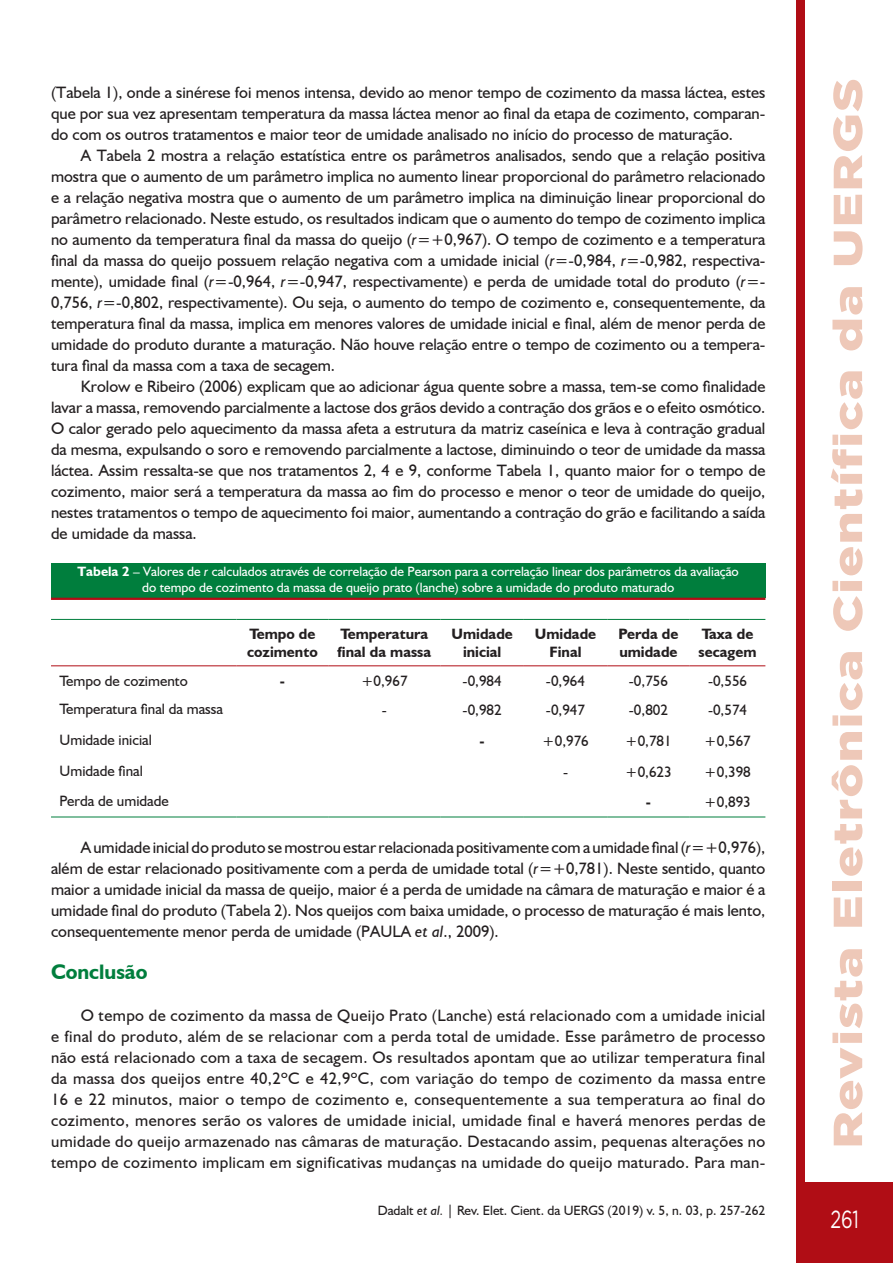
<style>
.page{position:relative;width:893px;height:1263px;background:#fff}
.page>*{position:absolute;margin:0;border:0;box-sizing:border-box;transform-origin:0 0}
.t1{font:900 40.5px "Gotham";letter-spacing:.025em;color:#eec8b8;scale:1.28 1}
.t2{font:24.75px "Gotham";color:#fff;scale:.73 1}
.subtitulos{font:700 21px "Humanist 521 BT";color:#007e3d}
.t3{font:16.5px/21px "Humanist 521 BT";color:#231f20;text-align:justify}
.t4{font:15px "Humanist 521 BT";color:#231f20}
.t5{font:700 15px/18px "Humanist 521 BT";color:#231f20}
.t6{font:13.5px/16.2px "Humanist 521 BT";color:#fff;text-align:center}
.t7{font:13.5px "Humanist 521 BT";color:#231f20}
.s1{font-style:italic}
.s2{font-weight:700}
</style>
<div class="page">
<div style="left:796px;top:0;width:9px;height:1182px;background:#b00d15"></div>
<div style="left:796px;top:1182px;width:97px;height:81px;background:#b00d15"></div>
<div style="left:51px;top:563px;width:714px;height:35px;background:#007e3d"></div>
<hr style="left:51px;top:598px;width:714px;height:2px;background:#b00d15">
<hr style="left:51px;top:619px;width:186px;height:1px;background:#007e3d">
<hr style="left:237px;top:619px;width:91px;height:1px;background:#007e3d">
<hr style="left:328px;top:619px;width:113px;height:1px;background:#007e3d">
<hr style="left:441px;top:619px;width:83px;height:1px;background:#007e3d">
<hr style="left:524px;top:619px;width:83px;height:1px;background:#007e3d">
<hr style="left:607px;top:619px;width:83px;height:1px;background:#007e3d">
<hr style="left:690px;top:619px;width:75px;height:1px;background:#007e3d">
<hr style="left:51px;top:817px;width:186px;height:1px;background:#007e3d">
<hr style="left:237px;top:817px;width:91px;height:1px;background:#007e3d">
<hr style="left:328px;top:817px;width:113px;height:1px;background:#007e3d">
<hr style="left:441px;top:817px;width:83px;height:1px;background:#007e3d">
<hr style="left:524px;top:817px;width:83px;height:1px;background:#007e3d">
<hr style="left:607px;top:817px;width:83px;height:1px;background:#007e3d">
<hr style="left:690px;top:817px;width:75px;height:1px;background:#007e3d">
<hr style="left:51px;top:665px;width:186px;height:1px;background:#b00d15">
<hr style="left:237px;top:665px;width:91px;height:1px;background:#b00d15">
<hr style="left:328px;top:665px;width:113px;height:1px;background:#b00d15">
<hr style="left:441px;top:665px;width:83px;height:1px;background:#b00d15">
<hr style="left:524px;top:665px;width:83px;height:1px;background:#b00d15">
<hr style="left:607px;top:665px;width:83px;height:1px;background:#b00d15">
<hr style="left:690px;top:665px;width:75px;height:1px;background:#b00d15">
<p class="t3" style="left:51px;top:81px;width:716px">(Tabela 1), onde a sinérese foi menos intensa, devido ao menor tempo de cozimento da massa láctea, estes que por sua vez apresentam temperatura da massa láctea menor ao final da etapa de cozimento, comparan&shy;do com os outros tratamentos e maior teor de umidade analisado no início do processo de maturação.</p>
<p class="t3" style="left:51px;top:144px;width:716px;text-indent:30px">A Tabela 2 mostra a relação estatística entre os parâmetros analisados, sendo que a relação positiva mostra que o aumento de um parâmetro implica no aumento linear proporcional do parâmetro relacionado e a relação negativa mostra que o aumento de um parâmetro implica na diminuição linear proporcional do parâmetro relacionado. Neste estudo, os resultados indicam que o aumento do tempo de cozimento implica no aumento da temperatura final da massa do queijo (<span class="s1">r</span>=+0,967). O tempo de cozimento e a temperatura final da massa do queijo possuem relação negativa com a umidade inicial (<span class="s1">r</span>=-0,984, <span class="s1">r</span>=-0,982, respectiva&shy;mente), umidade final (<span class="s1">r</span>=-0,964, <span class="s1">r</span>=-0,947, respectivamente) e perda de umidade total do produto (<span class="s1">r</span>=- 0,756, <span class="s1">r</span>=-0,802, respectivamente). Ou seja, o aumento do tempo de cozimento e, consequentemente, da temperatura final da massa, implica em menores valores de umidade inicial e final, além de menor perda de umidade do produto durante a maturação. Não houve relação entre o tempo de cozimento ou a tempera&shy;tura final da massa com a taxa de secagem.</p>
<p class="t3" style="left:51px;top:375px;width:716px;text-indent:30px">Krolow e Ribeiro (2006) explicam que ao adicionar água quente sobre a massa, tem-se como finalidade lavar a massa, removendo parcialmente a lactose dos grãos devido a contração dos grãos e o efeito osmótico.<br>O calor gerado pelo aquecimento da massa afeta a estrutura da matriz caseínica e leva à contração gradual da mesma, expulsando o soro e removendo parcialmente a lactose, diminuindo o teor de umidade da massa láctea. Assim ressalta-se que nos tratamentos 2, 4 e 9, conforme Tabela 1, quanto maior for o tempo de cozimento, maior será a temperatura da massa ao fim do processo e menor o teor de umidade do queijo, nestes tratamentos o tempo de aquecimento foi maior, aumentando a contração do grão e facilitando a saída de umidade da massa.</p>
<p class="t6" style="left:78px;top:563px;width:663px"><span class="s2">Tabela 2</span> – Valores de <span class="s1">r</span> calculados através de correlação de Pearson para a correlação linear dos parâmetros da avaliação do tempo de cozimento da massa de queijo prato (lanche) sobre a umidade do produto maturado</p>
<p class="t5" style="left:247px;top:625px;width:72px">Tempo de cozimento</p>
<p class="t5" style="left:338px;top:625px;width:95px">Temperatura final da massa</p>
<p class="t5" style="left:451px;top:625px;width:63px;text-align:center">Umidade inicial</p>
<p class="t5" style="left:535px;top:625px;width:63px;text-align:center">Umidade<br>Final</p>
<p class="t5" style="left:618px;top:625px;width:62px">Perda de umidade</p>
<p class="t5" style="left:699px;top:625px;width:59px">Taxa de secagem</p>
<p class="t4" style="left:60px;top:671px;width:130px">Tempo de cozimento</p>
<p class="t5" style="left:280px;top:671px;width:7px">-</p>
<p class="t4" style="left:361px;top:671px;width:48px">+0,967</p>
<p class="t4" style="left:463px;top:671px;width:41px">-0,984</p>
<p class="t4" style="left:546px;top:671px;width:41px">-0,964</p>
<p class="t4" style="left:629px;top:671px;width:41px">-0,756</p>
<p class="t4" style="left:708px;top:671px;width:41px">-0,556</p>
<p class="t4" style="left:60px;top:700px;width:165px">Temperatura final da massa</p>
<p class="t4" style="left:382px;top:701px;width:7px">-</p>
<p class="t4" style="left:463px;top:701px;width:41px">-0,982</p>
<p class="t4" style="left:546px;top:701px;width:41px">-0,947</p>
<p class="t4" style="left:629px;top:701px;width:41px">-0,802</p>
<p class="t4" style="left:708px;top:701px;width:41px">-0,574</p>
<p class="t4" style="left:60px;top:730px;width:94px">Umidade inicial</p>
<p class="t5" style="left:480px;top:731px;width:7px">-</p>
<p class="t4" style="left:542px;top:732px;width:48px">+0,976</p>
<p class="t4" style="left:625px;top:732px;width:48px">+0,781</p>
<p class="t4" style="left:704px;top:732px;width:48px">+0,567</p>
<p class="t4" style="left:60px;top:761px;width:85px">Umidade final</p>
<p class="t4" style="left:563px;top:762px;width:7px">-</p>
<p class="t4" style="left:625px;top:762px;width:48px">+0,623</p>
<p class="t4" style="left:704px;top:762px;width:48px">+0,398</p>
<p class="t4" style="left:60px;top:792px;width:111px">Perda de umidade</p>
<p class="t5" style="left:646px;top:793px;width:7px">-</p>
<p class="t4" style="left:704px;top:793px;width:48px">+0,893</p>
<p class="t3" style="left:51px;top:837px;width:716px;text-indent:30px">A umidade inicial do produto se mostrou estar relacionada positivamente com a umidade final (<span class="s1">r</span>=+0,976), além de estar relacionado positivamente com a perda de umidade total (<span class="s1">r</span>=+0,781). Neste sentido, quanto maior a umidade inicial da massa de queijo, maior é a perda de umidade na câmara de maturação e maior é a umidade final do produto (Tabela 2). Nos queijos com baixa umidade, o processo de maturação é mais lento, consequentemente menor perda de umidade (PAULA <span class="s1">et al</span>., 2009).</p>
<p class="subtitulos" style="left:51px;top:959px;width:98px">Conclusão</p>
<p class="t3" style="left:51px;top:1005px;width:716px;text-indent:30px">O tempo de cozimento da massa de Queijo Prato (Lanche) está relacionado com a umidade inicial e final do produto, além de se relacionar com a perda total de umidade. Esse parâmetro de processo não está relacionado com a taxa de secagem. Os resultados apontam que ao utilizar temperatura final da massa dos queijos entre 40,2ºC e 42,9ºC, com variação do tempo de cozimento da massa entre 16 e 22 minutos, maior o tempo de cozimento e, consequentemente a sua temperatura ao final do cozimento, menores serão os valores de umidade inicial, umidade final e haverá menores perdas de umidade do queijo armazenado nas câmaras de maturação. Destacando assim, pequenas alterações no tempo de cozimento implicam em significativas mudanças na umidade do queijo maturado. Para man-</p>
<p class="t7" style="left:378px;top:1201px;width:389px">Dadalt <span class="s1">et al.</span> | Rev. Elet. Cient. da UERGS (2019) v. 5, n. 03, p. 257-262</p>
<h1 class="t1" style="left:824px;top:1148px;width:838px;rotate:-90deg">Revista Eletrônica Científica da UERGS</h1>
<h2 class="t2" style="left:830px;top:1205px;width:41px">261</h2>
</div>
